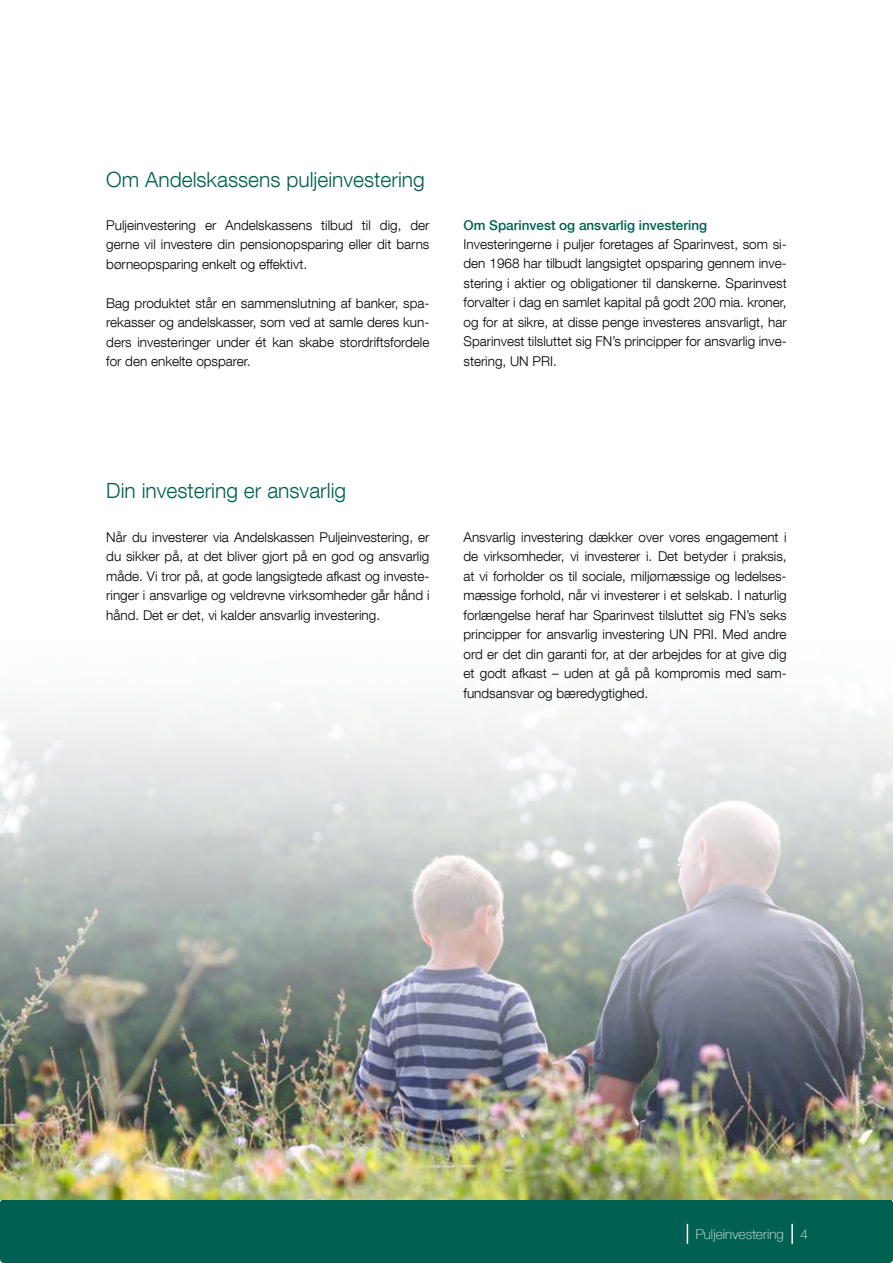
<style>
.page{position:relative;width:893px;height:1263px;background:#fff}
.page>*{position:absolute;margin:0;border:0;box-sizing:border-box;transform-origin:0 0}
.t1{font:300 21px "Helvetica Neue LT Com";color:#006051}
.t2{font:300 13.5px/19.5px "Helvetica Neue LT Com";color:#000;text-align:justify}
.t3{font:500 13.5px "Helvetica Neue LT Com";color:#006051}
.t4{font:100 13.5px "Helvetica Neue LT Com";letter-spacing:.01em;color:#fff}
</style>
<div class="page">
<div style="left:0;top:1199px;width:893px;height:64px;background:#006051;border-radius:4px"></div>
<svg style="left:687px;top:1224px;width:1px;height:20px"></svg>
<hr style="left:791px;top:1224px;width:2px;height:20px;background:#fff">
<img style="left:0;top:704px;width:893px;height:495px">
<h1 class="t1" style="left:106px;top:167px;width:320px">Om Andelskassens puljeinvestering</h1>
<p class="t2" style="left:106px;top:215px;width:325px">Puljeinvestering er Andelskassens tilbud til dig, der gerne vil investere din pensionopsparing eller dit barns børneopsparing enkelt og effektivt.</p>
<p class="t2" style="left:106px;top:293px;width:325px">Bag produktet står en sammenslutning af banker, spa&shy;rekasser og andelskasser, som ved at samle deres kun&shy;ders investeringer under ét kan skabe stordriftsfordele for den enkelte opsparer.</p>
<p class="t3" style="left:463px;top:217px;width:245px">Om Sparinvest og ansvarlig investering</p>
<p class="t2" style="left:463px;top:234px;width:325px">Investeringerne i puljer foretages af Sparinvest, som si&shy;den 1968 har tilbudt langsigtet opsparing gennem inve&shy;stering i aktier og obligationer til danskerne. Sparinvest forvalter i dag en samlet kapital på godt 200 mia. kroner, og for at sikre, at disse penge investeres ansvarligt, har Sparinvest tilsluttet sig FN’s principper for ansvarlig inve&shy;stering, UN PRI.</p>
<h1 class="t1" style="left:106px;top:477px;width:241px">Din investering er ansvarlig</h1>
<p class="t2" style="left:106px;top:527px;width:325px">Når du investerer via Andelskassen Puljeinvestering, er du sikker på, at det bliver gjort på en god og ansvarlig måde. Vi tror på, at gode langsigtede afkast og investe&shy;ringer i ansvarlige og veldrevne virksomheder går hånd i hånd. Det er det, vi kalder ansvarlig investering.</p>
<p class="t2" style="left:463px;top:527px;width:325px">Ansvarlig investering dækker over vores engagement i de virksomheder, vi investerer i. Det betyder i praksis, at vi forholder os til sociale, miljømæssige og ledelses&shy;mæssige forhold, når vi investerer i et selskab. I naturlig forlængelse heraf har Sparinvest tilsluttet sig FN’s seks principper for ansvarlig investering UN PRI. Med andre ord er det din garanti for, at der arbejdes for at give dig et godt afkast – uden at gå på kompromis med sam&shy;fundsansvar og bæredygtighed.</p>
<p class="t4" style="left:696px;top:1226px;width:114px">Puljeinvestering 4</p>
</div>
